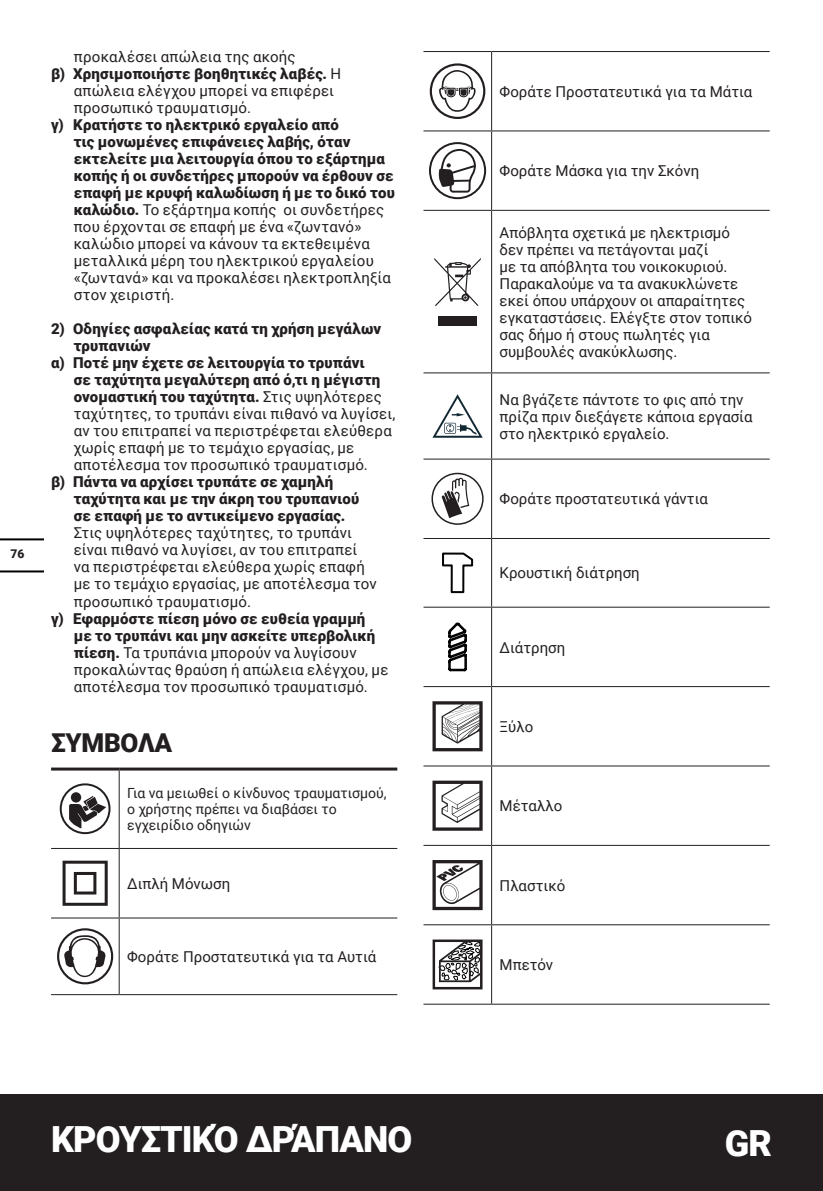
<style>
.page{position:relative;width:823px;height:1191px;background:#fff}
.page>*{position:absolute;margin:0;border:0;box-sizing:border-box;transform-origin:0 0}
.t1{font:900 36px "Roboto";letter-spacing:-.025em;color:#fff}
.t2{font:900 26px "Roboto";letter-spacing:-.01em;color:#231f20}
.t3{font:15px/17px "Roboto";letter-spacing:.005em;color:#231f20}
.t4{font:900 15px/17px "Roboto";letter-spacing:.015em;color:#231f20}
.t5{font:14px/16px "Roboto";color:#231f20}
.t6{font:900 12px "Roboto";color:#231f20}
.s1{font-weight:900}
</style>
<div class="page">
<div style="left:0;top:1094px;width:822px;height:97px;background:#231f20"></div>
<hr style="left:0;top:570px;width:43px;height:2px;background:#000">
<hr style="left:0;top:538px;width:43px;height:2px;background:#000">
<hr style="left:51px;top:767px;width:68px;height:3px;background:#231f20">
<hr style="left:119px;top:767px;width:278px;height:3px;background:#231f20">
<hr style="left:119px;top:770px;width:1px;height:78px;background:#231f20">
<hr style="left:51px;top:848px;width:68px;height:1px;background:#231f20">
<hr style="left:119px;top:848px;width:278px;height:1px;background:#231f20">
<hr style="left:119px;top:849px;width:1px;height:68px;background:#231f20">
<hr style="left:51px;top:917px;width:68px;height:1px;background:#231f20">
<hr style="left:119px;top:917px;width:278px;height:1px;background:#231f20">
<hr style="left:119px;top:918px;width:1px;height:76px;background:#231f20">
<hr style="left:51px;top:994px;width:68px;height:1px;background:#231f20">
<hr style="left:119px;top:994px;width:278px;height:1px;background:#231f20">
<svg style="left:61px;top:784px;width:48px;height:49px"></svg>
<div style="left:60px;top:783px;width:50px;height:51px;border:2px solid #231f20;border-radius:50%"></div>
<div style="left:71px;top:792px;width:10px;height:10px;background:#231f20;border-radius:50%"></div>
<svg style="left:69px;top:796px;width:37px;height:32px"></svg>
<svg style="left:62px;top:860px;width:46px;height:45px"></svg>
<div style="left:57px;top:928px;width:56px;height:56px;border:2px solid #231f20;border-radius:50%"></div>
<svg style="left:63px;top:935px;width:43px;height:42px"></svg>
<hr style="left:423px;top:51px;width:68px;height:1px;background:#231f20">
<hr style="left:491px;top:51px;width:278px;height:1px;background:#231f20">
<hr style="left:491px;top:52px;width:1px;height:78px;background:#231f20">
<hr style="left:423px;top:130px;width:68px;height:1px;background:#231f20">
<hr style="left:491px;top:130px;width:278px;height:1px;background:#231f20">
<hr style="left:491px;top:131px;width:1px;height:79px;background:#231f20">
<hr style="left:423px;top:210px;width:68px;height:1px;background:#231f20">
<hr style="left:491px;top:210px;width:278px;height:1px;background:#231f20">
<hr style="left:491px;top:211px;width:1px;height:161px;background:#231f20">
<hr style="left:423px;top:372px;width:68px;height:1px;background:#231f20">
<hr style="left:491px;top:372px;width:278px;height:1px;background:#231f20">
<hr style="left:491px;top:373px;width:1px;height:85px;background:#231f20">
<hr style="left:423px;top:458px;width:68px;height:1px;background:#231f20">
<hr style="left:491px;top:458px;width:278px;height:1px;background:#231f20">
<hr style="left:491px;top:459px;width:1px;height:79px;background:#231f20">
<hr style="left:423px;top:538px;width:68px;height:1px;background:#231f20">
<hr style="left:491px;top:538px;width:278px;height:1px;background:#231f20">
<hr style="left:491px;top:539px;width:1px;height:67px;background:#231f20">
<hr style="left:423px;top:606px;width:68px;height:1px;background:#231f20">
<hr style="left:491px;top:606px;width:278px;height:1px;background:#231f20">
<hr style="left:491px;top:607px;width:1px;height:79px;background:#231f20">
<hr style="left:423px;top:686px;width:68px;height:1px;background:#231f20">
<hr style="left:491px;top:686px;width:278px;height:1px;background:#231f20">
<hr style="left:491px;top:687px;width:1px;height:78px;background:#231f20">
<hr style="left:423px;top:765px;width:68px;height:1px;background:#231f20">
<hr style="left:491px;top:765px;width:278px;height:1px;background:#231f20">
<hr style="left:491px;top:766px;width:1px;height:79px;background:#231f20">
<hr style="left:423px;top:845px;width:68px;height:1px;background:#231f20">
<hr style="left:491px;top:845px;width:278px;height:1px;background:#231f20">
<hr style="left:491px;top:846px;width:1px;height:78px;background:#231f20">
<hr style="left:423px;top:924px;width:68px;height:1px;background:#231f20">
<hr style="left:491px;top:924px;width:278px;height:1px;background:#231f20">
<hr style="left:491px;top:925px;width:1px;height:78px;background:#231f20">
<hr style="left:423px;top:1003px;width:68px;height:1px;background:#231f20">
<hr style="left:491px;top:1003px;width:278px;height:1px;background:#231f20">
<svg style="left:430px;top:65px;width:54px;height:53px"></svg>
<div style="left:429px;top:63px;width:56px;height:56px;border:2px solid #231f20;border-radius:50%"></div>
<svg style="left:438px;top:70px;width:37px;height:42px"></svg>
<div style="left:429px;top:142px;width:57px;height:57px;border:2px solid #231f20;border-radius:50%"></div>
<svg style="left:437px;top:149px;width:38px;height:44px"></svg>
<svg style="left:434px;top:258px;width:46px;height:48px"></svg>
<div style="left:438px;top:316px;width:38px;height:9px;background:#231f20"></div>
<svg style="left:432px;top:394px;width:50px;height:44px"></svg>
<div style="left:431px;top:473px;width:52px;height:52px;border:2px solid #231f20;border-radius:50%"></div>
<svg style="left:441px;top:477px;width:28px;height:41px"></svg>
<svg style="left:442px;top:552px;width:32px;height:42px"></svg>
<svg style="left:448px;top:622px;width:19px;height:50px"></svg>
<svg style="left:432px;top:701px;width:50px;height:50px"></svg>
<svg style="left:432px;top:780px;width:50px;height:50px"></svg>
<svg style="left:432px;top:860px;width:50px;height:50px"></svg>
<svg style="left:432px;top:939px;width:50px;height:50px"></svg>
<p class="t6" style="left:11px;top:545px;width:15px">76</p>
<p class="t3" style="left:74px;top:48px;width:223px">προκαλέσει απώλεια της ακοής</p>
<p class="t3" style="left:74px;top:65px;width:269px;text-indent:-23px"><span class="s1">β) Χρησιμοποιήστε βοηθητικές λαβές.</span> Η απώλεια ελέγχου μπορεί να επιφέρει προσωπικό τραυματισμό.</p>
<p class="t3" style="left:74px;top:116px;width:322px;text-indent:-23px"><span class="s1">γ) Κρατήστε το ηλεκτρικό εργαλείο από<br>τις μονωμένες επιφάνειες λαβής, όταν εκτελείτε μια λειτουργία όπου το εξάρτημα κοπής ή οι συνδετήρες μπορούν να έρθουν σε επαφή με κρυφή καλωδίωση ή με το δικό του καλώδιο.</span> Το εξάρτημα κοπής οι συνδετήρες που έρχονται σε επαφή με ένα «ζωντανό» καλώδιο μπορεί να κάνουν τα εκτεθειμένα μεταλλικά μέρη του ηλεκτρικού εργαλείου «ζωντανά» και να προκαλέσει ηλεκτροπληξία στον χειριστή.</p>
<p class="t4" style="left:74px;top:320px;width:309px;text-indent:-23px">2) Οδηγίες ασφαλείας κατά τη χρήση μεγάλων τρυπανιών</p>
<p class="t3" style="left:74px;top:354px;width:323px;text-indent:-23px"><span class="s1">α) Ποτέ μην έχετε σε λειτουργία το τρυπάνι<br>σε ταχύτητα μεγαλύτερη από ό,τι η μέγιστη ονομαστική του ταχύτητα.</span> Στις υψηλότερες ταχύτητες, το τρυπάνι είναι πιθανό να λυγίσει, αν του επιτραπεί να περιστρέφεται ελεύθερα χωρίς επαφή με το τεμάχιο εργασίας, με αποτέλεσμα τον προσωπικό τραυματισμό.</p>
<p class="t3" style="left:74px;top:473px;width:304px;text-indent:-23px"><span class="s1">β) Πάντα να αρχίσει τρυπάτε σε χαμηλή ταχύτητα και με την άκρη του τρυπανιού σε επαφή με το αντικείμενο εργασίας.<br></span>Στις υψηλότερες ταχύτητες, το τρυπάνι είναι πιθανό να λυγίσει, αν του επιτραπεί να περιστρέφεται ελεύθερα χωρίς επαφή με το τεμάχιο εργασίας, με αποτέλεσμα τον προσωπικό τραυματισμό.</p>
<p class="t3" style="left:74px;top:609px;width:316px;text-indent:-23px"><span class="s1">γ) Εφαρμόστε πίεση μόνο σε ευθεία γραμμή<br>με το τρυπάνι και μην ασκείτε υπερβολική πίεση.</span> Τα τρυπάνια μπορούν να λυγίσουν προκαλώντας θραύση ή απώλεια ελέγχου, με αποτέλεσμα τον προσωπικό τραυματισμό.</p>
<p class="t2" style="left:51px;top:724px;width:123px">ΣΥΜΒΟΛΑ</p>
<p class="t5" style="left:127px;top:784px;width:261px">Για να μειωθεί ο κίνδυνος τραυματισμού, ο χρήστης πρέπει να διαβάσει το εγχειρίδιο οδηγιών</p>
<p class="t3" style="left:127px;top:874px;width:104px">Διπλή Μόνωση</p>
<p class="t3" style="left:127px;top:947px;width:250px">Φοράτε Προστατευτικά για τα Αυτιά</p>
<p class="t3" style="left:499px;top:82px;width:254px">Φοράτε Προστατευτικά για τα Μάτια</p>
<p class="t3" style="left:499px;top:162px;width:201px">Φοράτε Μάσκα για την Σκόνη</p>
<p class="t3" style="left:499px;top:223px;width:254px">Απόβλητα σχετικά με ηλεκτρισμό δεν πρέπει να πετάγονται μαζί<br>με τα απόβλητα του νοικοκυριού.<br>Παρακαλούμε να τα ανακυκλώνετε εκεί όπου υπάρχουν οι απαραίτητες εγκαταστάσεις. Ελέγξτε στον τοπικό σας δήμο ή στους πωλητές για συμβουλές ανακύκλωσης.</p>
<p class="t3" style="left:499px;top:390px;width:254px">Να βγάζετε πάντοτε το φις από την πρίζα πριν διεξάγετε κάποια εργασία στο ηλεκτρικό εργαλείο.</p>
<p class="t3" style="left:499px;top:490px;width:210px">Φοράτε προστατευτικά γάντια</p>
<p class="t3" style="left:499px;top:564px;width:141px">Κρουστική διάτρηση</p>
<p class="t3" style="left:499px;top:638px;width:67px">Διάτρηση</p>
<p class="t3" style="left:499px;top:717px;width:35px">Ξύλο</p>
<p class="t3" style="left:499px;top:797px;width:64px">Μέταλλο</p>
<p class="t3" style="left:499px;top:876px;width:67px">Πλαστικό</p>
<p class="t3" style="left:499px;top:955px;width:55px">Μπετόν</p>
<h1 class="t1" style="left:51px;top:1113px;width:362px">ΚΡΟΥΣΤΙΚΌ ΔΡΆΠΑΝΟ</h1>
<h1 class="t1" style="left:724px;top:1117px;width:49px">GR</h1>
</div>
